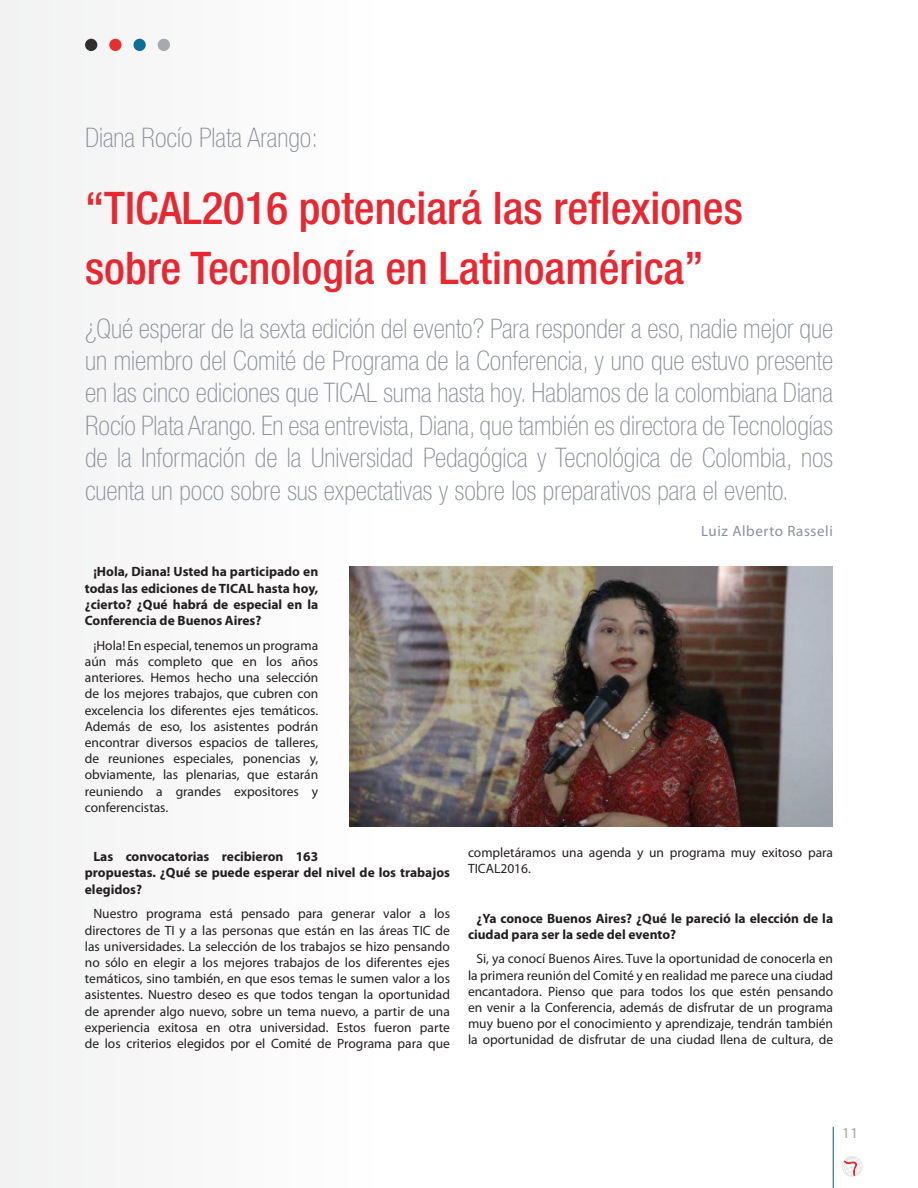
<style>
.page{position:relative;width:918px;height:1188px;background:#fff}
.page>*{position:absolute;margin:0;border:0;box-sizing:border-box;transform-origin:0 0}
.Titulo_1_gordo{font:500 condensed 45px/60px "Helvetica Neue LT Std";color:#e92731}
.Bajada{font:100 condensed 27px/32.4px "Helvetica Neue LT Std";color:#8b9098;text-align:justify}
.Titulo_1_gordo-2{font:100 condensed 27px "Helvetica Neue LT Std";color:#8b9098}
.Autor{font:15px "Myriad Pro";letter-spacing:.04em;color:#8b9098}
.t1{font:15px "Myriad Pro";color:#a0a1a5}
.Estilo_de_párrafo_1{font:13.5px/16.2px "Myriad Pro";color:#231f20;text-align:justify}
.Estilo_de_párrafo_1-2{font:700 13.5px/16.2px "Myriad Pro";color:#231f20}
</style>
<div class="page">
<hr style="left:833px;top:1127px;width:1px;height:61px;background:#005a83">
<svg style="left:842px;top:1156px;width:21px;height:21px"></svg>
<img style="left:349px;top:566px;width:484px;height:260px">
<p class="Titulo_1_gordo-2" style="left:85px;top:122px;width:234px">Diana Rocío Plata Arango:</p>
<p class="Titulo_1_gordo" style="left:85px;top:177px;width:659px">“TICAL2016 potenciará las reflexiones sobre Tecnología en Latinoamérica”</p>
<p class="Bajada" style="left:85px;top:312px;width:750px">¿Qué esperar de la sexta edición del evento? Para responder a eso, nadie mejor que un miembro del Comité de Programa de la Conferencia, y uno que estuvo presente en las cinco ediciones que TICAL suma hasta hoy. Hablamos de la colombiana Diana Rocío Plata Arango. En esa entrevista, Diana, que también es directora de Tecnologías de la Información de la Universidad Pedagógica y Tecnológica de Colombia, nos cuenta un poco sobre sus expectativas y sobre los preparativos para el evento.</p>
<p class="Autor" style="left:701px;top:521px;width:133px">Luiz Alberto Rasseli</p>
<p class="Estilo_de_párrafo_1-2" style="left:85px;top:563px;width:235px;text-align:justify;text-indent:9px">¡Hola, Diana! Usted ha participado en todas las ediciones de TICAL hasta hoy, ¿cierto? ¿Qué habrá de especial en la Conferencia de Buenos Aires?</p>
<p class="Estilo_de_párrafo_1" style="left:85px;top:637px;width:235px;text-indent:9px">¡Hola! En especial, tenemos un programa aún más completo que en los años anteriores. Hemos hecho una selección de los mejores trabajos, que cubren con excelencia los diferentes ejes temáticos.<br>Además de eso, los asistentes podrán encontrar diversos espacios de talleres, de reuniones especiales, ponencias y, obviamente, las plenarias, que estarán reuniendo a grandes expositores y conferencistas.</p>
<p class="Estilo_de_párrafo_1-2" style="left:85px;top:848px;width:367px;text-indent:9px">Las convocatorias recibieron 163<br>propuestas. ¿Qué se puede esperar del nivel de los trabajos elegidos?</p>
<p class="Estilo_de_párrafo_1" style="left:85px;top:905px;width:367px;text-indent:9px">Nuestro programa está pensado para generar valor a los directores de TI y a las personas que están en las áreas TIC de las universidades. La selección de los trabajos se hizo pensando no sólo en elegir a los mejores trabajos de los diferentes ejes temáticos, sino también, en que esos temas le sumen valor a los asistentes. Nuestro deseo es que todos tengan la oportunidad de aprender algo nuevo, sobre un tema nuevo, a partir de una experiencia exitosa en otra universidad. Estos fueron parte de los criterios elegidos por el Comité de Programa para que</p>
<p class="Estilo_de_párrafo_1" style="left:468px;top:844px;width:367px">completáramos una agenda y un programa muy exitoso para<br>TICAL2016.</p>
<p class="Estilo_de_párrafo_1-2" style="left:468px;top:910px;width:367px;text-indent:9px">¿Ya conoce Buenos Aires? ¿Qué le pareció la elección de la ciudad para ser la sede del evento?</p>
<p class="Estilo_de_párrafo_1" style="left:468px;top:951px;width:367px;text-indent:9px">Si, ya conocí Buenos Aires. Tuve la oportunidad de conocerla en la primera reunión del Comité y en realidad me parece una ciudad encantadora. Pienso que para todos los que estén pensando en venir a la Conferencia, además de disfrutar de un programa muy bueno por el conocimiento y aprendizaje, tendrán también la oportunidad de disfrutar de una ciudad llena de cultura, de</p>
<p class="t1" style="left:842px;top:1124px;width:18px">11</p>
</div>
